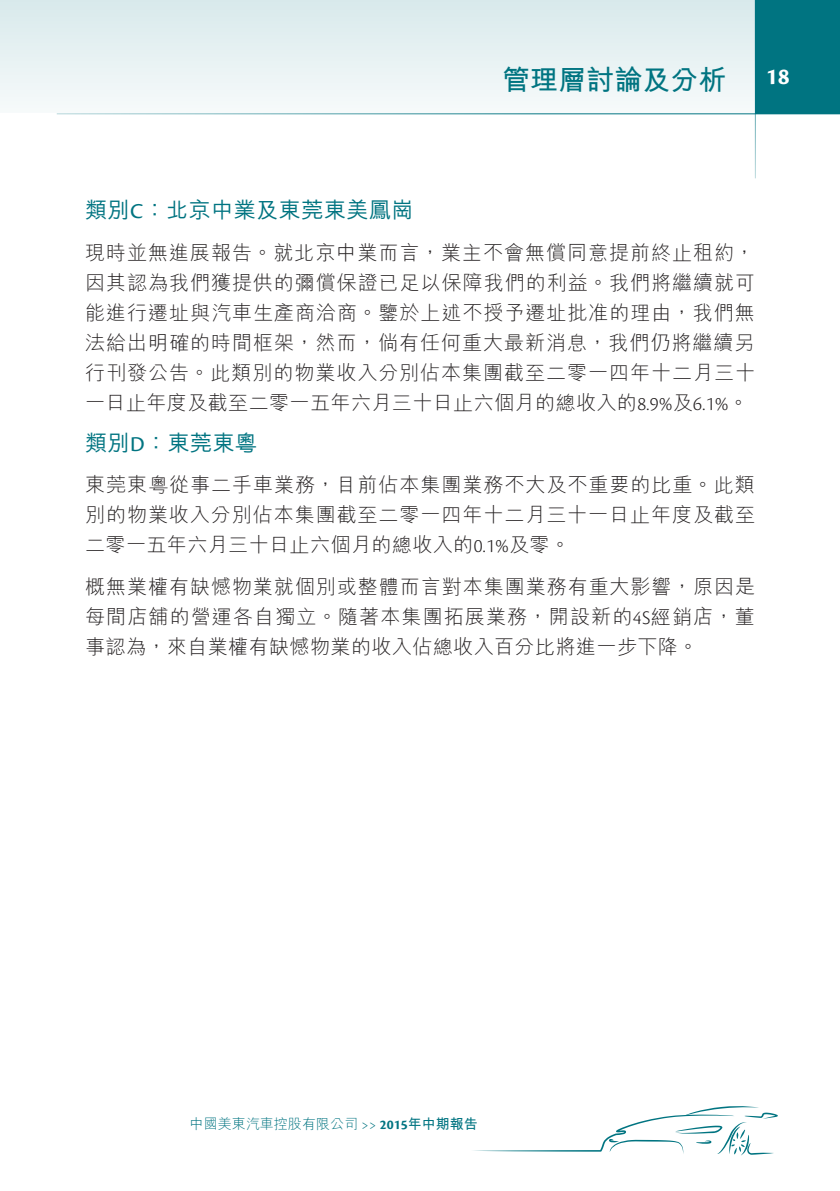
<style>
.page{position:relative;width:840px;height:1191px;background:#fff}
.page>*{position:absolute;margin:0;border:0;box-sizing:border-box;transform-origin:0 0}
.t1{font:700 28px "M Hei HK";color:#007481}
.t2{font:700 24px "Cronos Pro";color:#fff}
.t3{font:500 22px "M Hei HK";letter-spacing:.025em;color:#007481}
.t4{font:300 20px/30px "M Hei HK";letter-spacing:.02em;color:#231f20;text-align:justify}
.t5{font:300 14px "M Hei HK";color:#007481}
.s1{font-family:"Cronos Pro Capt";font-weight:400}
.s2{font-family:"Cronos Pro"}
.s3{font-family:"Cronos Pro";font-weight:700}
.s4{font-weight:700}
</style>
<div class="page">
<div style="left:0;top:0;width:839px;height:113px;background:linear-gradient(to bottom,#d8e9eb,#f7fafb)"></div>
<hr style="left:754px;top:0;width:1px;height:178px;background:#007481">
<hr style="left:57px;top:113px;width:782px;height:1px;background:#007481">
<div style="left:754px;top:0;width:85px;height:114px;background:#007481"></div>
<svg style="left:473px;top:1106px;width:304px;height:49px"></svg>
<h1 class="t1" style="left:502px;top:59px;width:225px">管理層討論及分析</h1>
<p class="t2" style="left:765px;top:63px;width:25px">18</p>
<p class="t3" style="left:85px;top:194px;width:330px">類別<span class="s1">C</span>：北京中業及東莞東美鳳崗</p>
<p class="t4" style="left:85px;top:236px;width:671px">現時並無進展報告。就北京中業而言，業主不會無償同意提前終止租約，因其認為我們獲提供的彌償保證已足以保障我們的利益。我們將繼續就可能進行遷址與汽車生產商洽商。鑒於上述不授予遷址批准的理由，我們無法給出明確的時間框架，然而，倘有任何重大最新消息，我們仍將繼續另行刊發公告。此類別的物業收入分別佔本集團截至二零一四年十二月三十一日止年度及截至二零一五年六月三十日止六個月的總收入的<span class="s2">8.9%</span>及<span class="s2">6.1%</span>。</p>
<p class="t3" style="left:85px;top:427px;width:174px">類別<span class="s1">D</span>：東莞東粵</p>
<p class="t4" style="left:85px;top:469px;width:671px">東莞東粵從事二手車業務，目前佔本集團業務不大及不重要的比重。此類別的物業收入分別佔本集團截至二零一四年十二月三十一日止年度及截至二零一五年六月三十日止六個月的總收入的<span class="s2">0.1%</span>及零。</p>
<p class="t4" style="left:85px;top:570px;width:671px">概無業權有缺憾物業就個別或整體而言對本集團業務有重大影響，原因是每間店舖的營運各自獨立。隨著本集團拓展業務，開設新的<span class="s2">4S</span>經銷店，董事認為，來自業權有缺憾物業的收入佔總收入百分比將進一步下降。</p>
<p class="t5" style="left:190px;top:1114px;width:289px">中國美東汽車控股有限公司 <span class="s2">&gt;&gt;</span> <span class="s3">2015</span><span class="s4">年中期報告</span></p>
</div>
